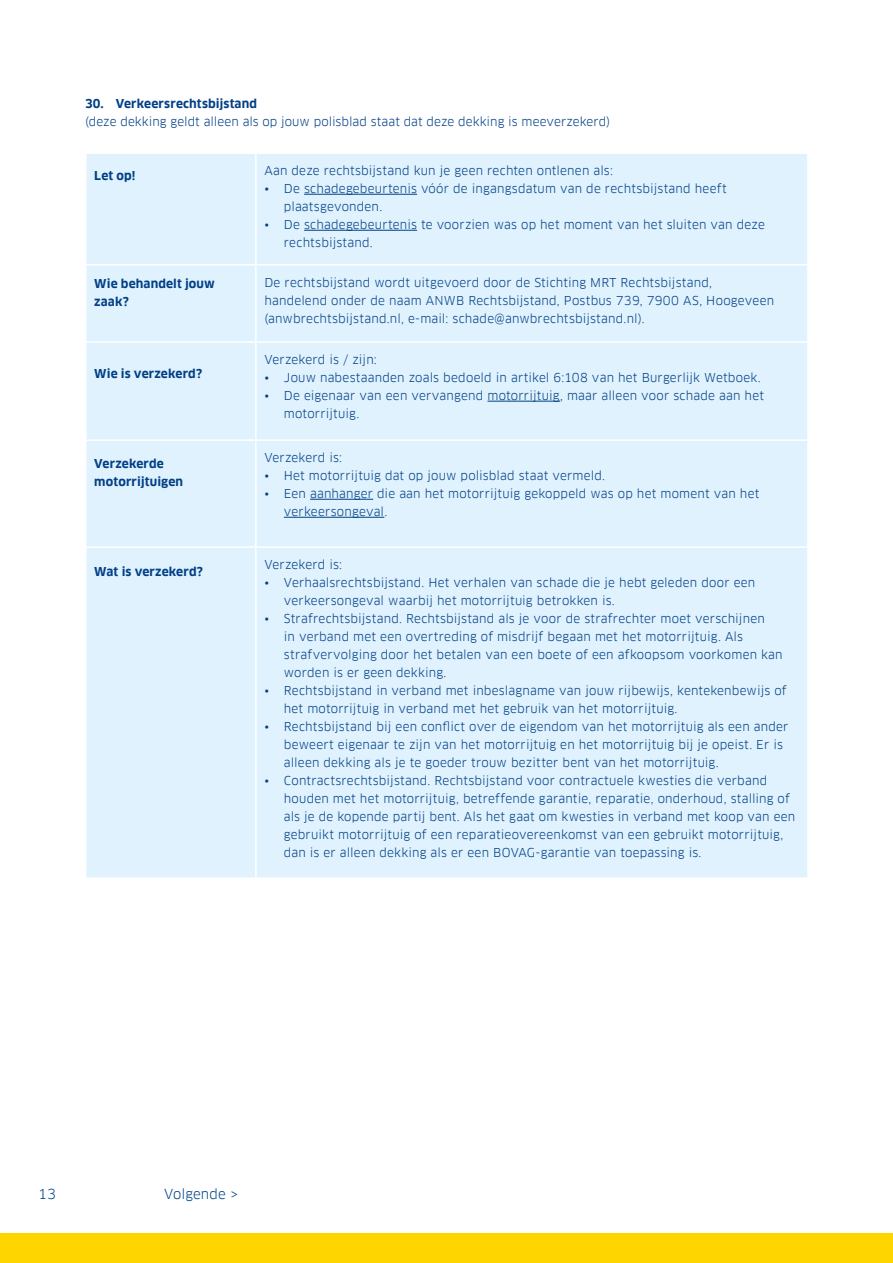
<style>
.page{position:relative;width:893px;height:1263px;background:#fff}
.page>*{position:absolute;margin:0;border:0;box-sizing:border-box;transform-origin:0 0}
.t1{font:13.5px "Clan Pro";letter-spacing:.005em;color:#00448a}
.Tekst_nummer_Tabel{font:12px/18px "Clan Pro";letter-spacing:.015em;color:#023f86}
.tekst{font:700 12px/18px "Clan Pro";letter-spacing:.01em;color:#023f86}
.tekst-2{font:12px "Clan Pro";letter-spacing:.005em;color:#023f86}
</style>
<div class="page">
<div style="left:0;top:1233px;width:893px;height:30px;background:#ffd500"></div>
<div style="left:87px;top:154px;width:720px;height:723px;background:#dff2fd"></div>
<hr style="left:255px;top:154px;width:2px;height:110px;background:#fff">
<hr style="left:85px;top:264px;width:171px;height:1px;background:#fff">
<hr style="left:256px;top:264px;width:553px;height:1px;background:#fff">
<hr style="left:255px;top:265px;width:2px;height:76px;background:#fff">
<hr style="left:85px;top:341px;width:171px;height:2px;background:#fff">
<hr style="left:256px;top:341px;width:553px;height:2px;background:#fff">
<hr style="left:255px;top:343px;width:2px;height:96px;background:#fff">
<hr style="left:85px;top:439px;width:171px;height:2px;background:#fff">
<hr style="left:256px;top:439px;width:553px;height:2px;background:#fff">
<hr style="left:255px;top:441px;width:2px;height:105px;background:#fff">
<hr style="left:85px;top:546px;width:171px;height:2px;background:#fff">
<hr style="left:256px;top:546px;width:553px;height:2px;background:#fff">
<hr style="left:255px;top:548px;width:2px;height:329px;background:#fff">
<hr style="left:304px;top:194px;width:113px;height:1px;background:#023f86">
<hr style="left:304px;top:230px;width:113px;height:1px;background:#023f86">
<hr style="left:487px;top:401px;width:73px;height:1px;background:#023f86">
<hr style="left:310px;top:499px;width:63px;height:1px;background:#023f86">
<hr style="left:284px;top:517px;width:100px;height:1px;background:#023f86">
<p class="tekst" style="left:85px;top:95px;width:174px">30. Verkeersrechtsbijstand</p>
<p class="tekst-2" style="left:85px;top:114px;width:527px">(deze dekking geldt alleen als op jouw polisblad staat dat deze dekking is meeverzekerd)</p>
<p class="tekst" style="left:94px;top:167px;width:43px">Let op!</p>
<p class="Tekst_nummer_Tabel" style="left:264px;top:162px;width:350px">Aan deze rechtsbijstand kun je geen rechten ontlenen als:</p>
<p class="Tekst_nummer_Tabel" style="left:284px;top:180px;width:444px;text-indent:-20px">• De schadegebeurtenis vóór de ingangsdatum van de rechtsbijstand heeft plaatsgevonden.</p>
<p class="Tekst_nummer_Tabel" style="left:284px;top:216px;width:482px;text-indent:-20px">• De schadegebeurtenis te voorzien was op het moment van het sluiten van deze rechtsbijstand.</p>
<p class="tekst" style="left:94px;top:275px;width:122px">Wie behandelt jouw zaak?</p>
<p class="Tekst_nummer_Tabel" style="left:264px;top:273px;width:511px">De rechtsbijstand wordt uitgevoerd door de Stichting MRT Rechtsbijstand, handelend onder de naam ANWB Rechtsbijstand, Postbus 739, 7900 AS, Hoogeveen (anwbrechtsbijstand.nl, e-mail: schade@anwbrechtsbijstand.nl).</p>
<p class="tekst" style="left:94px;top:365px;width:109px">Wie is verzekerd?</p>
<p class="tekst" style="left:94px;top:455px;width:90px">Verzekerde motorrijtuigen</p>
<p class="tekst" style="left:94px;top:563px;width:110px">Wat is verzekerd?</p>
<p class="Tekst_nummer_Tabel" style="left:264px;top:351px;width:114px">Verzekerd is / zijn:</p>
<p class="Tekst_nummer_Tabel" style="left:264px;top:369px;width:498px">• Jouw nabestaanden zoals bedoeld in artikel 6:108 van het Burgerlijk Wetboek.</p>
<p class="Tekst_nummer_Tabel" style="left:284px;top:387px;width:482px;text-indent:-20px">• De eigenaar van een vervangend motorrijtuig, maar alleen voor schade aan het motorrijtuig.</p>
<p class="Tekst_nummer_Tabel" style="left:264px;top:449px;width:79px">Verzekerd is:</p>
<p class="Tekst_nummer_Tabel" style="left:264px;top:467px;width:342px">• Het motorrijtuig dat op jouw polisblad staat vermeld.</p>
<p class="Tekst_nummer_Tabel" style="left:284px;top:485px;width:477px;text-indent:-20px">• Een aanhanger die aan het motorrijtuig gekoppeld was op het moment van het verkeersongeval.</p>
<p class="Tekst_nummer_Tabel" style="left:264px;top:556px;width:79px">Verzekerd is:</p>
<p class="Tekst_nummer_Tabel" style="left:284px;top:574px;width:473px;text-indent:-20px">• Verhaalsrechtsbijstand. Het verhalen van schade die je hebt geleden door een verkeersongeval waarbij het motorrijtuig betrokken is.</p>
<p class="Tekst_nummer_Tabel" style="left:284px;top:610px;width:500px;text-indent:-20px">• Strafrechtsbijstand. Rechtsbijstand als je voor de strafrechter moet verschijnen<br>in verband met een overtreding of misdrijf begaan met het motorrijtuig. Als strafvervolging door het betalen van een boete of een afkoopsom voorkomen kan worden is er geen dekking.</p>
<p class="Tekst_nummer_Tabel" style="left:284px;top:682px;width:504px;text-indent:-20px">• Rechtsbijstand in verband met inbeslagname van jouw rijbewijs, kentekenbewijs of het motorrijtuig in verband met het gebruik van het motorrijtuig.</p>
<p class="Tekst_nummer_Tabel" style="left:284px;top:718px;width:506px;text-indent:-20px">• Rechtsbijstand bij een conflict over de eigendom van het motorrijtuig als een ander beweert eigenaar te zijn van het motorrijtuig en het motorrijtuig bij je opeist. Er is alleen dekking als je te goeder trouw bezitter bent van het motorrijtuig.</p>
<p class="Tekst_nummer_Tabel" style="left:284px;top:772px;width:513px;text-indent:-20px">• Contractsrechtsbijstand. Rechtsbijstand voor contractuele kwesties die verband houden met het motorrijtuig, betreffende garantie, reparatie, onderhoud, stalling of als je de kopende partij bent. Als het gaat om kwesties in verband met koop van een gebruikt motorrijtuig of een reparatieovereenkomst van een gebruikt motorrijtuig, dan is er alleen dekking als er een BOVAG-garantie van toepassing is.</p>
<p class="t1" style="left:38px;top:1186px;width:19px">13</p>
<p class="t1" style="left:164px;top:1186px;width:76px">Volgende &gt;</p>
</div>
